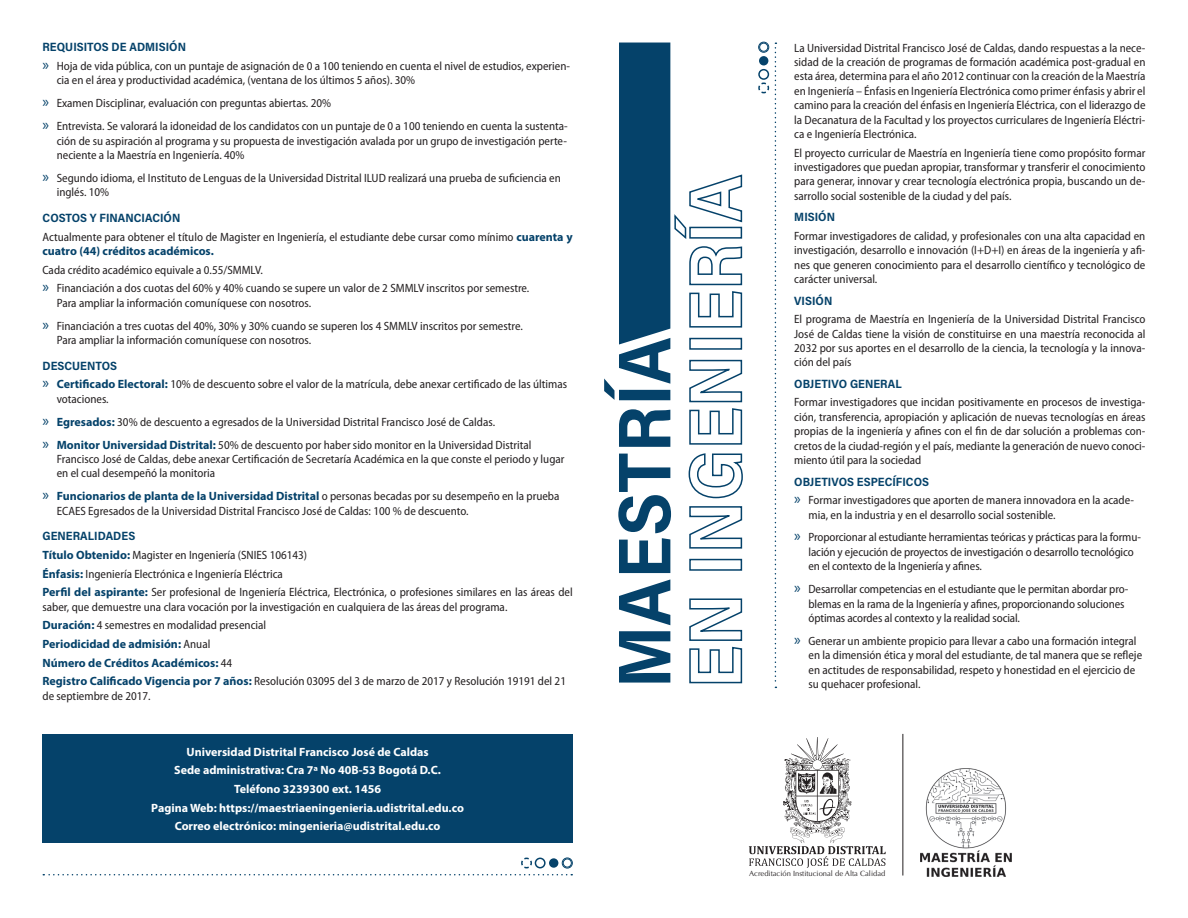
<style>
.page{position:relative;width:1188px;height:918px;background:#fff}
.page>*{position:absolute;margin:0;border:0;box-sizing:border-box;transform-origin:0 0}
.t1{font:75px/70.9px "Acumin Variable Concept";color:#05426a}
.t2{font:semi-condensed 12px/14.4px "Myriad Pro";color:#231f20}
.t3{font:700 12px/18.6px "Myriad Pro";color:#fff;text-align:center}
.t4{font:12px "Acumin Variable Concept";letter-spacing:.005em;color:#05426a}
.t5{font:7.5px "Optima LT Std";color:#231f20}
.s1{font-size:16.5px;color:#05426a}
.s2{font-weight:700;font-stretch:normal;color:#05426a}
</style>
<div class="page">
<div style="left:43px;top:734px;width:530px;height:109px;background:#05426a"></div>
<div style="left:619px;top:43px;width:51px;height:302px;background:#05426a"></div>
<div style="left:758px;top:42px;width:11px;height:11px;border:1px solid #05426a;border-radius:50%"></div>
<svg style="left:758px;top:43px;width:18px;height:645px"></svg>
<div style="left:562px;top:858px;width:11px;height:10px;border:1px solid #05426a;border-radius:50%"></div>
<svg style="left:43px;top:857px;width:529px;height:18px"></svg>
<svg style="left:749px;top:737px;width:137px;height:131px"></svg>
<img style="left:920px;top:768px;width:92px;height:109px">
<hr style="left:902px;top:734px;width:1px;height:142px;background:#231f20">
<p class="t4" style="left:43px;top:39px;width:145px">REQUISITOS DE ADMISIÓN</p>
<p class="t2" style="left:57px;top:59px;width:515px;text-indent:-14px"><span class="s1">»</span> Hoja de vida pública, con un puntaje de asignación de 0 a 100 teniendo en cuenta el nivel de estudios, experien&shy;cia en el área y productividad académica, (ventana de los últimos 5 años). 30%</p>
<p class="t2" style="left:43px;top:92px;width:527px;line-height:23px"><span class="s1">»</span> Examen Disciplinar, evaluación con preguntas abiertas. 20%<br><span class="s1">»</span> Entrevista. Se valorará la idoneidad de los candidatos con un puntaje de 0 a 100 teniendo en cuenta la sustenta-</p>
<p class="t2" style="left:57px;top:133px;width:512px">ción de su aspiración al programa y su propuesta de investigación avalada por un grupo de investigación perte&shy;neciente a la Maestría en Ingeniería. 40%</p>
<p class="t2" style="left:57px;top:171px;width:506px;text-indent:-14px"><span class="s1">»</span> Segundo idioma, el Instituto de Lenguas de la Universidad Distrital ILUD realizará una prueba de suficiencia en inglés. 10%</p>
<p class="t4" style="left:43px;top:210px;width:139px">COSTOS Y FINANCIACIÓN</p>
<p class="t2" style="left:43px;top:229px;width:532px">Actualmente para obtener el título de Magister en Ingeniería, el estudiante debe cursar como mínimo <span class="s2">cuarenta y cuatro (44) créditos académicos.</span></p>
<p class="t2" style="left:43px;top:260px;width:488px;line-height:18.6px">Cada crédito académico equivale a 0.55/SMMLV.<br><span class="s1">»</span> Financiación a dos cuotas del 60% y 40% cuando se supere un valor de 2 SMMLV inscritos por semestre.</p>
<p class="t2" style="left:43px;top:291px;width:482px;line-height:23px;text-indent:14px">Para ampliar la información comuníquese con nosotros.<br><span class="s1">»</span> Financiación a tres cuotas del 40%, 30% y 30% cuando se superen los 4 SMMLV inscritos por semestre.</p>
<p class="t2" style="left:57px;top:333px;width:256px">Para ampliar la información comuníquese con nosotros.</p>
<p class="t4" style="left:43px;top:357px;width:76px">DESCUENTOS</p>
<p class="t2" style="left:57px;top:377px;width:512px;text-indent:-14px"><span class="s1">»</span> <span class="s2">Certificado Electoral:</span> 10% de descuento sobre el valor de la matrícula, debe anexar certificado de las últimas votaciones.</p>
<p class="t2" style="left:43px;top:410px;width:491px;line-height:23px"><span class="s1">»</span> <span class="s2">Egresados:</span> 30% de descuento a egresados de la Universidad Distrital Francisco José de Caldas.<br><span class="s1">»</span> <span class="s2">Monitor Universidad Distrital:</span> 50% de descuento por haber sido monitor en la Universidad Distrital</p>
<p class="t2" style="left:57px;top:452px;width:509px">Francisco José de Caldas, debe anexar Certificación de Secretaría Académica en la que conste el periodo y lugar en el cual desempeñó la monitoria</p>
<p class="t2" style="left:57px;top:489px;width:504px;text-indent:-14px"><span class="s1">»</span> <span class="s2">Funcionarios de planta de la Universidad Distrital</span> o personas becadas por su desempeño en la prueba<br>ECAES Egresados de la Universidad Distrital Francisco José de Caldas: 100 % de descuento.</p>
<p class="t4" style="left:43px;top:528px;width:94px">GENERALIDADES</p>
<p class="t2" style="left:43px;top:546px;width:532px;line-height:18.6px"><span class="s2">Título Obtenido:</span> Magister en Ingeniería (SNIES 106143)<br><span class="s2">Énfasis:</span> Ingeniería Electrónica e Ingeniería Eléctrica<br><span class="s2">Perfil del aspirante:</span> Ser profesional de Ingeniería Eléctrica, Electrónica, o profesiones similares en las áreas del</p>
<p class="t2" style="left:43px;top:597px;width:525px;line-height:18.6px">saber, que demuestre una clara vocación por la investigación en cualquiera de las áreas del programa.<br><span class="s2">Duración:</span> 4 semestres en modalidad presencial<br><span class="s2">Periodicidad de admisión:</span> Anual<br><span class="s2">Número de Créditos Académicos:</span> 44<br><span class="s2">Registro Calificado Vigencia por 7 años:</span> Resolución 03095 del 3 de marzo de 2017 y Resolución 19191 del 21</p>
<p class="t2" style="left:43px;top:688px;width:110px">de septiembre de 2017.</p>
<p class="t3" style="left:151px;top:742px;width:314px">Universidad Distrital Francisco José de Caldas<br>Sede administrativa: Cra 7ª No 40B-53 Bogotá D.C.<br>Teléfono 3239300 ext. 1456<br>Pagina Web: https://maestriaeningenieria.udistrital.edu.co Correo electrónico: mingenieria@udistrital.edu.co</p>
<h1 class="t1" style="left:606px;top:688px;width:515px;rotate:-90deg">MAESTRÍA<br>EN INGENIERÍA</h1>
<p class="t2" style="left:794px;top:40px;width:353px;text-align:justify">La Universidad Distrital Francisco José de Caldas, dando respuestas a la nece&shy;sidad de la creación de programas de formación académica post-gradual en esta área, determina para el año 2012 continuar con la creación de la Maestría en Ingeniería – Énfasis en Ingeniería Electrónica como primer énfasis y abrir el camino para la creación del énfasis en Ingeniería Eléctrica, con el liderazgo de la Decanatura de la Facultad y los proyectos curriculares de Ingeniería Eléctri&shy;ca e Ingeniería Electrónica.</p>
<p class="t2" style="left:794px;top:145px;width:353px;text-align:justify">El proyecto curricular de Maestría en Ingeniería tiene como propósito formar investigadores que puedan apropiar, transformar y transferir el conocimiento para generar, innovar y crear tecnología electrónica propia, buscando un de&shy;sarrollo social sostenible de la ciudad y del país.</p>
<p class="t4" style="left:794px;top:209px;width:42px">MISIÓN</p>
<p class="t2" style="left:794px;top:228px;width:353px;text-align:justify">Formar investigadores de calidad, y profesionales con una alta capacidad en investigación, desarrollo e innovación (I+D+I) en áreas de la ingeniería y afi&shy;nes que generen conocimiento para el desarrollo científico y tecnológico de carácter universal.</p>
<p class="t4" style="left:794px;top:292px;width:40px">VISIÓN</p>
<p class="t2" style="left:794px;top:312px;width:353px;text-align:justify">El programa de Maestría en Ingeniería de la Universidad Distrital Francisco José de Caldas tiene la visión de constituirse en una maestría reconocida al 2032 por sus aportes en el desarrollo de la ciencia, la tecnología y la innova&shy;ción del país</p>
<p class="t4" style="left:794px;top:375px;width:109px">OBJETIVO GENERAL</p>
<p class="t2" style="left:794px;top:395px;width:353px;text-align:justify">Formar investigadores que incidan positivamente en procesos de investiga&shy;ción, transferencia, apropiación y aplicación de nuevas tecnologías en áreas propias de la ingeniería y afines con el fin de dar solución a problemas con&shy;cretos de la ciudad-región y el país, mediante la generación de nuevo conoci&shy;miento útil para la sociedad</p>
<p class="t4" style="left:794px;top:473px;width:136px">OBJETIVOS ESPECÍFICOS</p>
<p class="t2" style="left:809px;top:493px;width:327px;text-indent:-14px"><span class="s1">»</span> Formar investigadores que aporten de manera innovadora en la acade&shy;mia, en la industria y en el desarrollo social sostenible.</p>
<p class="t2" style="left:809px;top:530px;width:334px;text-indent:-14px"><span class="s1">»</span> Proporcionar al estudiante herramientas teóricas y prácticas para la formu&shy;lación y ejecución de proyectos de investigación o desarrollo tecnológico en el contexto de la Ingeniería y afines.</p>
<p class="t2" style="left:809px;top:582px;width:321px;text-indent:-14px"><span class="s1">»</span> Desarrollar competencias en el estudiante que le permitan abordar pro&shy;blemas en la rama de la Ingeniería y afines, proporcionando soluciones óptimas acordes al contexto y la realidad social.</p>
<p class="t2" style="left:809px;top:634px;width:335px;text-indent:-14px"><span class="s1">»</span> Generar un ambiente propicio para llevar a cabo una formación integral en la dimensión ética y moral del estudiante, de tal manera que se refleje en actitudes de responsabilidad, respeto y honestidad en el ejercicio de su quehacer profesional.</p>
<p class="t5" style="left:749px;top:869px;width:138px">Acreditación Institucional de Alta Calidad</p>
</div>
